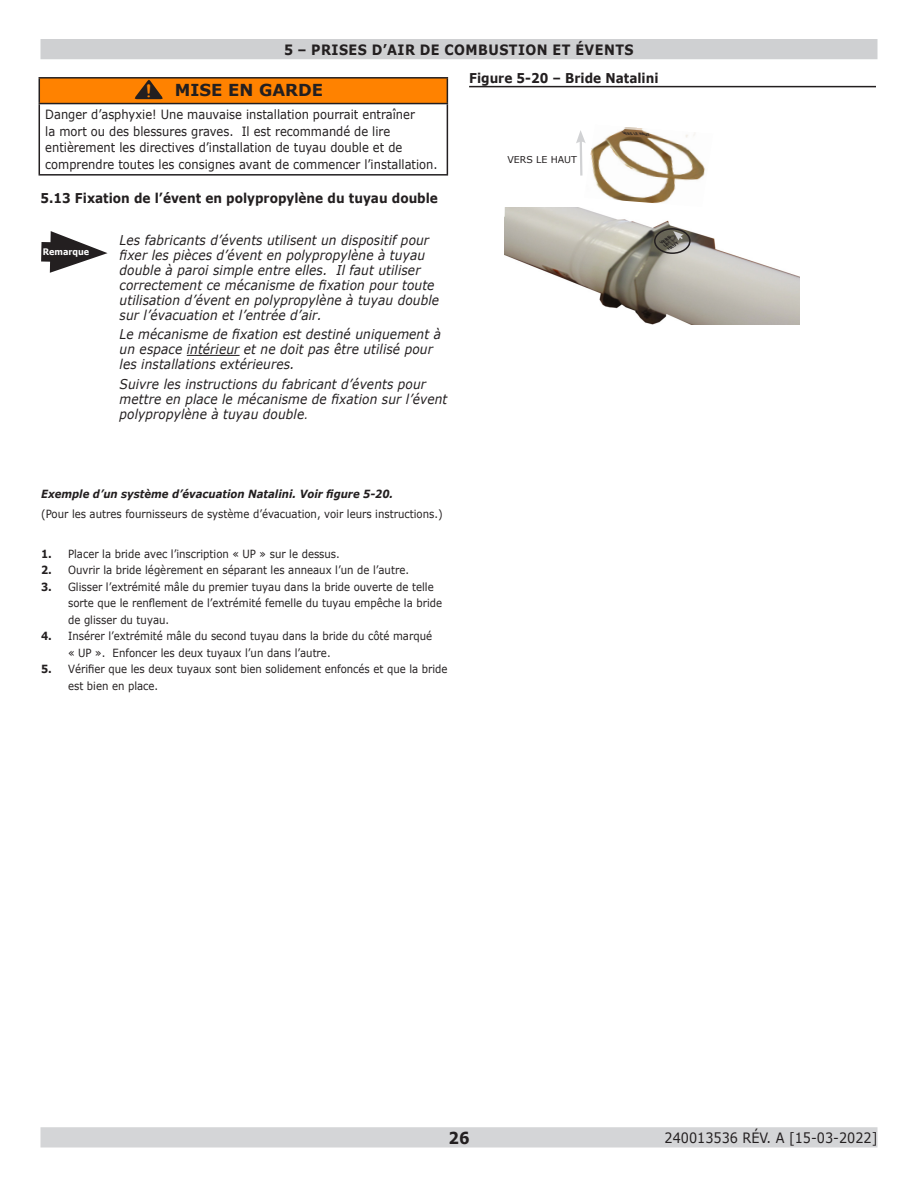
<style>
.page{position:relative;width:918px;height:1188px;background:#fff}
.page>*{position:absolute;margin:0;border:0;box-sizing:border-box;transform-origin:0 0}
.Body_text{font:700 21px "Courier New";color:#ff8200;scale:.9 1}
.t1{font:700 16.5px "Verdana";color:#231f20}
.t2{font:700 16.5px "Verdana";color:#231f20;scale:.9 1}
.t3{font:700 14.25px "Verdana";letter-spacing:.035em;color:#231f20;scale:.9 1}
.t4{font:14.25px "Verdana";color:#231f20;scale:.9 1}
.Warning_blocks{font:italic 13.5px/15px "Verdana";letter-spacing:.01em;color:#231f20;scale:.9 1}
.Paragraph_Style_3{font:700 13.5px "Verdana";color:#231f20;scale:.9 1}
.figure_caption{font:700 13.5px "Verdana";color:#231f20;scale:.9 1}
.Warning_text{font:12.75px/16.5px "Verdana";color:#231f20;scale:.9 1}
.t5{font:11.25px/16.5px "Verdana";color:#231f20;scale:.9 1}
.t6{font:italic 700 11.25px "Verdana";color:#231f20;scale:.9 1}
.warning_blocks{font:9.45px "Verdana";color:#231f20}
.t7{font:700 9px "Verdana";color:#fff;scale:.9 1}
.warning_blocks-2{font:italic 700 4.05px "Verdana";color:#231f20}
.warning_blocks-3{font:italic 700 3.45px "Verdana";color:#231f20}
.s1{font-size:11.25px}
.s2{font-weight:700}
</style>
<div class="page">
<div style="left:41px;top:1128px;width:836px;height:19px;background:#d4d5d7"></div>
<div style="left:40px;top:1127px;width:838px;height:21px;border:2px solid #d4d5d7"></div>
<div style="left:41px;top:40px;width:836px;height:18px;background:#cfd0d2"></div>
<div style="left:40px;top:39px;width:838px;height:20px;border:2px solid #cfd0d2"></div>
<div style="left:39px;top:78px;width:408px;height:26px;background:#ff8200"></div>
<hr style="left:39px;top:77px;width:409px;height:2px;background:#231f20">
<svg style="left:39px;top:79px;width:1px;height:24px"></svg>
<svg style="left:447px;top:79px;width:1px;height:24px"></svg>
<hr style="left:39px;top:103px;width:409px;height:1px;background:#231f20">
<hr style="left:39px;top:104px;width:1px;height:70px;background:#231f20">
<hr style="left:447px;top:104px;width:1px;height:70px;background:#231f20">
<hr style="left:39px;top:174px;width:409px;height:2px;background:#231f20">
<svg style="left:134px;top:78px;width:30px;height:27px"></svg>
<svg style="left:41px;top:231px;width:67px;height:42px"></svg>
<hr style="left:187px;top:355px;width:53px;height:1px;background:#231f20">
<hr style="left:469px;top:86px;width:407px;height:1px;background:#231f20">
<img style="left:590px;top:127px;width:115px;height:77px">
<svg style="left:576px;top:130px;width:10px;height:46px"></svg>
<img style="left:505px;top:208px;width:294px;height:117px">
<div style="left:654px;top:228px;width:37px;height:26px;border:1px solid #231f20;border-radius:50%"></div>
<svg style="left:663px;top:231px;width:22px;height:16px"></svg>
<p class="t3" style="left:284px;top:39px;width:390px">5 – PRISES D’AIR DE COMBUSTION ET ÉVENTS</p>
<p class="t1" style="left:175px;top:79px;width:150px">MISE EN GARDE</p>
<p class="Warning_text" style="left:45px;top:106px;width:438px">Danger d’asphyxie! Une mauvaise installation pourrait entraîner<br>la mort ou des blessures graves. Il est recommandé de lire entièrement les directives d’installation de tuyau double et de comprendre toutes les consignes avant de commencer l’installation.</p>
<p class="figure_caption" style="left:469px;top:68px;width:212px">Figure 5-20 – Bride Natalini</p>
<p class="Body_text" style="left:143px;top:77px;width:14px">!</p>
<p class="warning_blocks-3" style="left:624px;top:131px;width:29px;rotate:3deg">VERS LE HAUT</p>
<p class="warning_blocks" style="left:507px;top:153px;width:71px">VERS LE HAUT</p>
<p class="Paragraph_Style_3" style="left:40px;top:188px;width:443px">5.13 Fixation de l’évent en polypropylène du tuyau double</p>
<p class="t7" style="left:43px;top:245px;width:53px">Remarque</p>
<p class="Warning_blocks" style="left:120px;top:232px;width:356px">Les fabricants d’évents utilisent un dispositif pour fixer les pièces d’évent en polypropylène à tuyau double à paroi simple entre elles. Il faut utiliser correctement ce mécanisme de fixation pour toute utilisation d’évent en polypropylène à tuyau double sur l’évacuation et l’entrée d’air.</p>
<p class="Warning_blocks" style="left:120px;top:327px;width:359px">Le mécanisme de fixation est destiné uniquement à un espace intérieur et ne doit pas être utilisé pour les installations extérieures.</p>
<p class="Warning_blocks" style="left:120px;top:376px;width:366px">Suivre les instructions du fabricant d’évents pour mettre en place le mécanisme de fixation sur l’évent polypropylène à tuyau double<span class="s1">.</span></p>
<p class="t6" style="left:41px;top:486px;width:393px">Exemple d’un système d’évacuation Natalini. Voir figure 5-20.</p>
<p class="t5" style="left:41px;top:505px;width:448px">(Pour les autres fournisseurs de système d’évacuation, voir leurs instructions.)</p>
<p class="t5" style="left:41px;top:545px;width:334px"><span class="s2">1.</span> Placer la bride avec l’inscription « UP » sur le dessus.</p>
<p class="t5" style="left:41px;top:562px;width:410px"><span class="s2">2.</span> Ouvrir la bride légèrement en séparant les anneaux l’un de l’autre.</p>
<p class="t5" style="left:68px;top:578px;width:417px;text-indent:-27px"><span class="s2">3.</span> Glisser l’extrémité mâle du premier tuyau dans la bride ouverte de telle sorte que le renflement de l’extrémité femelle du tuyau empêche la bride de glisser du tuyau.</p>
<p class="t5" style="left:68px;top:628px;width:406px;text-indent:-27px"><span class="s2">4.</span> Insérer l’extrémité mâle du second tuyau dans la bride du côté marqué « UP ». Enfoncer les deux tuyaux l’un dans l’autre.</p>
<p class="t5" style="left:68px;top:661px;width:423px;text-indent:-27px"><span class="s2">5.</span> Vérifier que les deux tuyaux sont bien solidement enfoncés et que la bride est bien en place.</p>
<h2 class="t2" style="left:448px;top:1126px;width:25px">26</h2>
<p class="warning_blocks-2" style="left:659px;top:240px;width:13px;rotate:-31deg">VERS</p>
<p class="warning_blocks-2" style="left:666px;top:247px;width:14px;rotate:-31deg">HAUT</p>
<p class="t4" style="left:665px;top:1128px;width:238px">240013536 RÉV. A [15-03-2022]</p>
</div>
